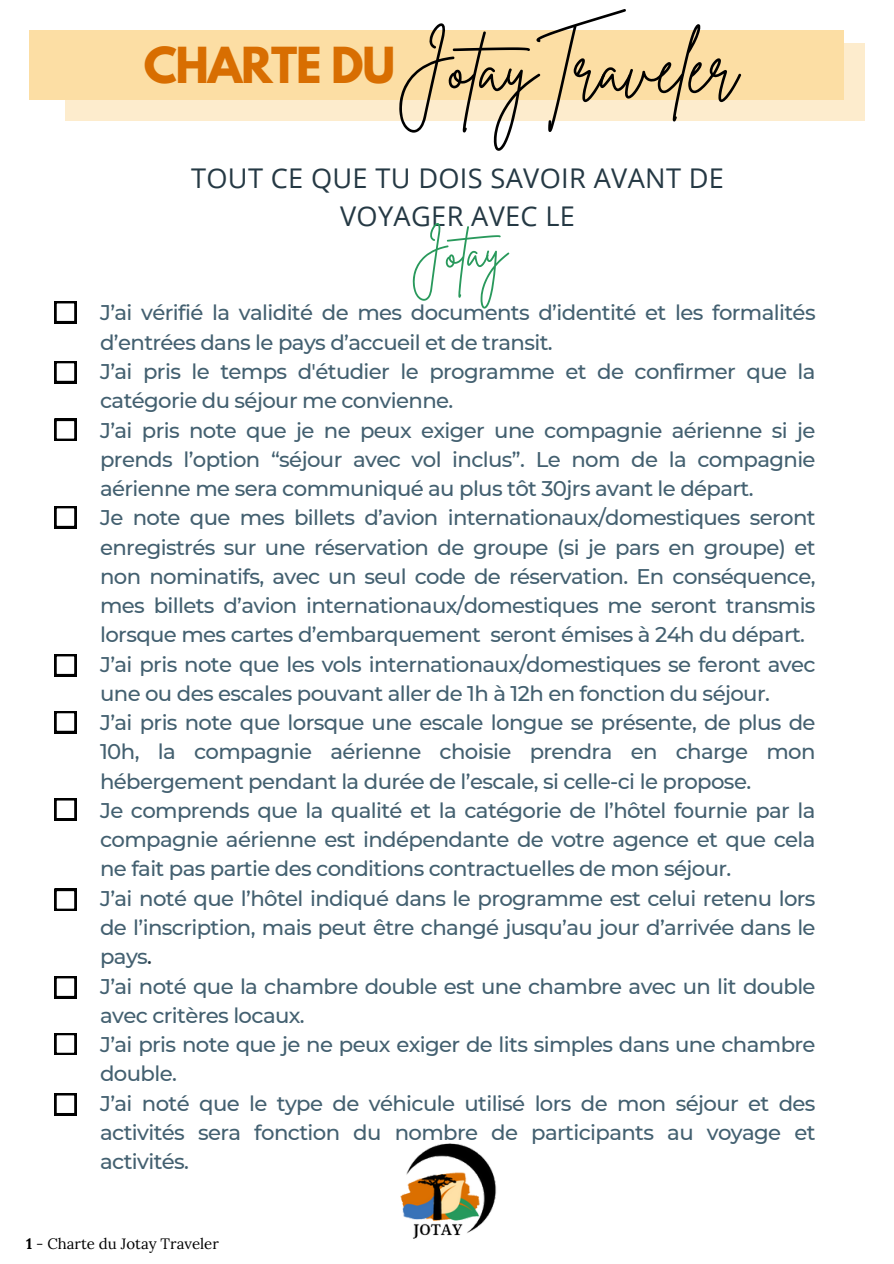
<style>
.page{position:relative;width:894px;height:1264px;background:#fff}
.page>*{position:absolute;margin:0;border:0;box-sizing:border-box;transform-origin:0 0}
.t1{font:68.7px "Brittany Signature";color:#000}
.t2{font:48.15px "Brittany Signature";color:#29995c}
.t3{font:700 43.95px "League Spartan";letter-spacing:-.03em;color:#d86e01}
.t4{font:27.15px/38px "Open Sans";letter-spacing:.01em;color:#253944;text-align:center}
.t5{font:500 21.15px/29.2px "Montserrat";letter-spacing:-.03em;color:#436070}
.t6{font:15px "Lora";color:#000}
.s1{color:#253944}
.s2{font-weight:700}
</style>
<div class="page">
<img style="left:400px;top:1143px;width:97px;height:96px">
<div style="left:65px;top:43px;width:799px;height:78px;background:#fdeccd"></div>
<div style="left:29px;top:30px;width:814px;height:69px;background:#fcdea4"></div>
<svg style="left:54px;top:301px;width:22px;height:22px"></svg>
<svg style="left:54px;top:361px;width:22px;height:22px"></svg>
<svg style="left:54px;top:419px;width:22px;height:22px"></svg>
<svg style="left:54px;top:506px;width:22px;height:22px"></svg>
<svg style="left:54px;top:654px;width:22px;height:22px"></svg>
<svg style="left:54px;top:711px;width:22px;height:22px"></svg>
<svg style="left:54px;top:798px;width:22px;height:22px"></svg>
<svg style="left:54px;top:888px;width:22px;height:22px"></svg>
<svg style="left:54px;top:976px;width:22px;height:22px"></svg>
<svg style="left:54px;top:1033px;width:22px;height:21px"></svg>
<svg style="left:54px;top:1093px;width:22px;height:22px"></svg>
<h2 class="t1" style="left:396px;top:24px;width:343px">JotayTraveler</h2>
<h3 class="t4" style="left:191px;top:158px;width:534px">TOUT CE QUE TU DOIS SAVOIR AVANT DE<br>VOYAGER AVEC LE</h3>
<h4 class="t3" style="left:144px;top:43px;width:253px">CHARTE DU</h4>
<p class="t2" style="left:405px;top:226px;width:100px;rotate:-5deg">Jotay</p>
<h5 class="t5" style="left:100px;top:298px;width:716px">J’ai vérifié la validité de mes documents d’identité et les formalités d’entrées dans le pays d’accueil et de transit.<br>J’ai pris le temps d'étudier le programme et de confirmer que la catégorie du séjour me convienne.<br>J’ai pris note que je ne peux exiger une compagnie aérienne si je prends l’option “séjour avec vol inclus”. Le nom de la compagnie aérienne me sera communiqué au plus tôt 30jrs avant le départ.<br>Je note que mes billets d’avion internationaux/domestiques seront enregistrés sur une réservation de groupe (si je pars en groupe) et non nominatifs, avec un seul code de réservation. En conséquence, mes billets d’avion internationaux/domestiques me seront transmis lorsque mes cartes d’embarquement seront émises à 24h du départ.<br>J’ai pris note que les vols internationaux/domestiques se feront avec une ou des escales pouvant aller de 1h à 12h en fonction du séjour.<br>J’ai pris note que lorsque une escale longue se présente, de plus de 10h, la compagnie aérienne choisie prendra en charge mon hébergement pendant la durée de l’escale, si celle-ci le propose.<br>Je comprends que la qualité et la catégorie de l’hôtel fournie par la compagnie aérienne est indépendante de votre agence et que cela ne fait pas partie des conditions contractuelles de mon séjour.<br>J’ai noté que l’hôtel indiqué dans le programme est celui retenu lors de l’inscription, mais peut être changé jusqu’au jour d’arrivée dans le pays<span class="s1">.<br></span>J’ai noté que la chambre double est une chambre avec un lit double avec critères locaux.<br>J’ai pris note que je ne peux exiger de lits simples dans une chambre double.<br>J’ai noté que le type de véhicule utilisé lors de mon séjour et des activités sera fonction du nombre de participants au voyage et activités.</h5>
<p class="t6" style="left:26px;top:1233px;width:194px"><span class="s2">1</span> - Charte du Jotay Traveler</p>
</div>
